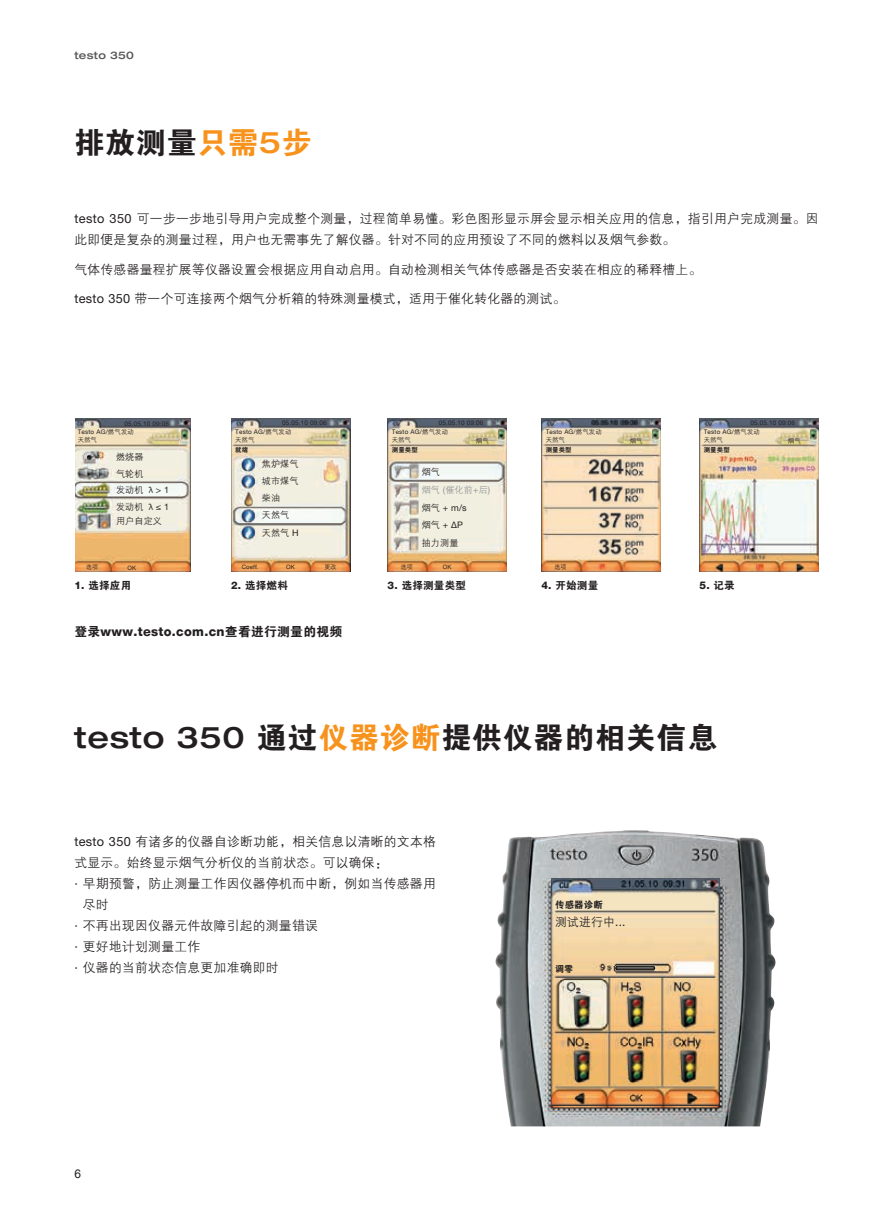
<style>
.page{position:relative;width:893px;height:1212px;background:#fff}
.page>*{position:absolute;margin:0;border:0;box-sizing:border-box;transform-origin:0 0}
.t1{font:30px "FZDHTJW GB1 0";letter-spacing:.025em;color:#231f20}
.t2{font:12.75px/21px "FZZDXJW GB1 0";letter-spacing:.025em;color:#231f20}
.t3{font:800 12.75px "Helvetica Neue LT Com";letter-spacing:.025em;color:#231f20}
.t4{font:12px "Arial";color:#231f20}
.t5{font:11.7px "FZZDXJW GB1 0";letter-spacing:.025em;color:#231f20}
.t6{font:10.5px "FZDHTJW GB1 0";letter-spacing:.025em;color:#231f20}
.t7{font:500 expanded 10.5px "Helvetica Neue LTW1 G";letter-spacing:.025em;color:#57585a}
.t8{font:800 10.5px "Helvetica Neue LT Com";color:#231f20}
.t9{font:9.3px "FZDHTJW GB1 0";letter-spacing:.025em;color:#231f20}
.t10{font:9px/16.5px "FZZDXJW GB1 0";letter-spacing:.025em;color:#231f20}
.t11{font:9px/18px "FZZDXJW GB1 0";letter-spacing:.025em;color:#939598}
.t12{font:9px/17px "Helvetica Neue LTW1 G";color:#231f20}
.t13{font:8.85px "FZDHTJW GB1 0";color:#231f20}
.t14{font:6.3px/9.6px "Helvetica Neue LTW1 G";letter-spacing:.025em;color:#231f20}
.t15{font:6.3px "FZZDXJW GB1 0";color:#231f20}
.t16{font:6.3px "FZDHTJW GB1 0";letter-spacing:.025em;color:#231f20}
.t17{font:6px "Helvetica Neue LTW1 G";letter-spacing:.025em;color:#231f20}
.t18{font:6px "FZZDXJW GB1 0";letter-spacing:.025em;color:#231f20}
.s1{color:#f7931d}
.s2{font-family:"Helvetica Neue";font-weight:500;font-stretch:expanded;color:#f7931d}
.s3{font-family:"Helvetica Neue LTW1 G"}
.s4{font-family:"FZZDXJW GB1 0"}
.s5{color:#231f20}
.s6{font-family:"Helvetica Neue LT Com";font-weight:800}
.s7{font-family:"FZDHTJW GB1 0";font-weight:400}
.s8{font-family:"Helvetica Neue";font-weight:500;font-stretch:expanded}
</style>
<div class="page">
<img style="left:75px;top:419px;width:116px;height:153px">
<img style="left:495px;top:830px;width:281px;height:296px">
<img style="left:551px;top:879px;width:169px;height:227px">
<img style="left:699px;top:419px;width:120px;height:153px">
<img style="left:231px;top:419px;width:119px;height:153px">
<img style="left:388px;top:419px;width:119px;height:153px">
<img style="left:541px;top:419px;width:119px;height:153px">
<p class="t7" style="left:74px;top:48px;width:61px">testo 350</p>
<h1 class="t1" style="left:74px;top:126px;width:239px">排放测量<span class="s1">只需</span><span class="s2">5</span><span class="s1">步</span></h1>
<p class="t2" style="left:74px;top:209px;width:746px"><span class="s3">testo 350</span> 可一步一步地引导用户完成整个测量，过程简单易懂。彩色图形显示屏会显示相关应用的信息，指引用户完成测量。因此即便是复杂的测量过程，用户也无需事先了解仪器。针对不同的应用预设了不同的燃料以及烟气参数。</p>
<p class="t2" style="left:74px;top:259px;width:628px">气体传感器量程扩展等仪器设置会根据应用自动启用。自动检测相关气体传感器是否安装在相应的稀释槽上。</p>
<p class="t2" style="left:74px;top:289px;width:493px"><span class="s3">testo 350</span> 带一个可连接两个烟气分析箱的特殊测量模式，适用于催化转化器的测试。</p>
<p class="t14" style="left:78px;top:419px;width:93px;line-height:8.7px;text-indent:47px">05.05.10 09:06<br>Testo AG/<span class="s4">燃气发动</span></p>
<p class="t15" style="left:78px;top:436px;width:21px">天然气</p>
<p class="t10" style="left:116px;top:449px;width:54px">燃烧器<br>气轮机<br>发动机 λ<span class="s3">&gt; 1</span>发动机 λ<span class="s3">≤ 1</span></p>
<p class="t10" style="left:116px;top:513px;width:47px">用户自定义</p>
<p class="t18" style="left:86px;top:564px;width:14px">选项</p>
<p class="t17" style="left:127px;top:564px;width:10px">OK</p>
<p class="t14" style="left:235px;top:418px;width:93px;text-indent:47px">05.05.10 09:06<br>Testo AG/<span class="s4">燃气发动</span></p>
<p class="t15" style="left:235px;top:436px;width:21px">天然气</p>
<p class="t16" style="left:235px;top:447px;width:14px">就绪</p>
<p class="t10" style="left:262px;top:456px;width:38px;line-height:17px">焦炉煤气城市煤气柴油<br>天然气</p>
<p class="t10" style="left:262px;top:525px;width:38px">天然气 <span class="s3">H</span></p>
<p class="t17" style="left:242px;top:563px;width:18px">Coeff.</p>
<p class="t17" style="left:286px;top:563px;width:10px">OK</p>
<p class="t18" style="left:324px;top:564px;width:14px">更改</p>
<p class="t14" style="left:392px;top:418px;width:93px;text-indent:47px">05.05.10 09:06<br>Testo AG/<span class="s4">燃气发动</span></p>
<p class="t15" style="left:392px;top:436px;width:21px">天然气</p>
<p class="t16" style="left:392px;top:447px;width:27px">测量类型</p>
<p class="t15" style="left:476px;top:437px;width:14px">烟气</p>
<p class="t11" style="left:422px;top:463px;width:70px"><span class="s5">烟气<br></span>烟气 <span class="s3">(</span>催化前<span class="s3">+</span>后<span class="s3">)</span></p>
<p class="t12" style="left:422px;top:499px;width:47px"><span class="s4">烟气</span> + m/s<span class="s4">烟气</span> + ∆P</p>
<p class="t10" style="left:422px;top:535px;width:38px">抽力测量</p>
<p class="t18" style="left:401px;top:564px;width:14px">选项</p>
<p class="t17" style="left:443px;top:563px;width:10px">OK</p>
<p class="t14" style="left:546px;top:418px;width:93px;text-indent:47px">05.05.10 09:06<br>Testo AG/<span class="s4">燃气发动</span></p>
<p class="t15" style="left:546px;top:436px;width:21px">天然气</p>
<p class="t16" style="left:546px;top:447px;width:27px">测量类型</p>
<p class="t15" style="left:630px;top:437px;width:14px">烟气</p>
<p class="t18" style="left:554px;top:564px;width:14px">选项</p>
<p class="t14" style="left:704px;top:418px;width:93px;text-indent:47px">05.05.10 09:06<br>Testo AG/<span class="s4">燃气发动</span></p>
<p class="t15" style="left:704px;top:436px;width:21px">天然气</p>
<p class="t16" style="left:704px;top:447px;width:27px">测量类型</p>
<p class="t15" style="left:788px;top:437px;width:14px">烟气</p>
<p class="t6" style="left:74px;top:579px;width:58px"><span class="s6">1.</span> 选择应用</p>
<p class="t3" style="left:74px;top:624px;width:269px"><span class="s7">登录</span>www.testo.com.cn<span class="s7">查看进行测量的视频</span></p>
<p class="t6" style="left:231px;top:579px;width:58px"><span class="s6">2.</span> 选择燃料</p>
<p class="t6" style="left:388px;top:579px;width:80px"><span class="s6">3.</span> 选择测量类型</p>
<p class="t6" style="left:541px;top:579px;width:58px"><span class="s6">4.</span> 开始测量</p>
<p class="t8" style="left:699px;top:579px;width:37px">5. <span class="s7">记录</span></p>
<h1 class="t1" style="left:74px;top:721px;width:644px"><span class="s8">testo 350</span> 通过<span class="s1">仪器诊断</span>提供仪器的相关信息</h1>
<p class="t2" style="left:74px;top:832px;width:363px"><span class="s3">testo 350</span> 有诸多的仪器自诊断功能，相关信息以清晰的文本格</p>
<p class="t2" style="left:74px;top:853px;width:315px">式显示。始终显示烟气分析仪的当前状态。可以确保：</p>
<p class="t2" style="left:74px;top:874px;width:363px"><span class="s3">·</span> 早期预警，防止测量工作因仪器停机而中断，例如当传感器用</p>
<p class="t2" style="left:83px;top:895px;width:27px">尽时</p>
<p class="t2" style="left:74px;top:916px;width:245px"><span class="s3">·</span> 不再出现因仪器元件故障引起的测量错误</p>
<p class="t2" style="left:74px;top:937px;width:127px"><span class="s3">·</span> 更好地计划测量工作</p>
<p class="t2" style="left:74px;top:958px;width:206px"><span class="s3">·</span> 仪器的当前状态信息更加准确即时</p>
<p class="t4" style="left:74px;top:1166px;width:8px">6</p>
<p class="t9" style="left:555px;top:900px;width:49px">传感器诊断</p>
<p class="t5" style="left:555px;top:916px;width:72px">测试进行中<span class="s3">...</span></p>
<p class="t13" style="left:555px;top:964px;width:20px">调零</p>
</div>
